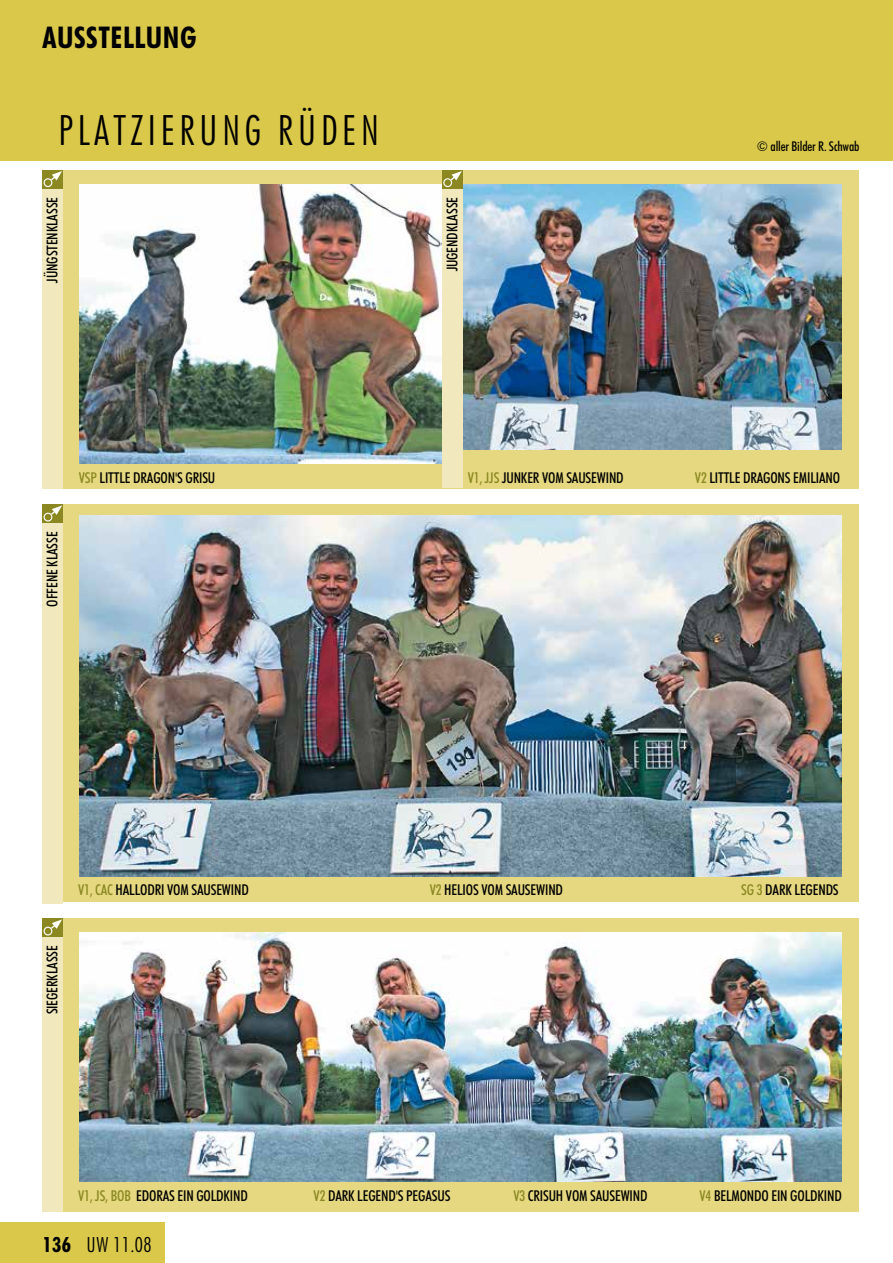
<style>
.page{position:relative;width:893px;height:1263px;background:#fff}
.page>*{position:absolute;margin:0;border:0;box-sizing:border-box;transform-origin:0 0}
.t1{font:300 42px "Futura BT Cond";letter-spacing:.1em;color:#000}
.t2{font:700 30px "Futura BT Cond";letter-spacing:.02em;color:#000}
.t3{font:300 21px "Futura BT Cond";color:#000}
.t4{font:500 15px "Futura BT Cond";letter-spacing:-.01em;color:#000}
.t5{font:500 13.5px "Futura BT Cond";letter-spacing:-.01em;color:#000}
.s1{color:#8b8822}
.s2{font-weight:700}
</style>
<div class="page">
<div style="left:0;top:0;width:893px;height:161px;background:#dac84a"></div>
<div style="left:0;top:1222px;width:164px;height:41px;background:#dac84a"></div>
<div style="left:43px;top:504px;width:816px;height:398px;background:#e5d880"></div>
<img style="left:79px;top:516px;width:763px;height:360px">
<div style="left:43px;top:170px;width:816px;height:318px;background:#e5d880"></div>
<div style="left:43px;top:919px;width:816px;height:293px;background:#e5d880"></div>
<img style="left:79px;top:185px;width:362px;height:278px">
<img style="left:463px;top:185px;width:379px;height:264px">
<img style="left:79px;top:932px;width:763px;height:249px">
<div style="left:43px;top:170px;width:20px;height:318px;background:#f1e9bd"></div>
<div style="left:43px;top:504px;width:20px;height:400px;background:#f1e9bd"></div>
<div style="left:43px;top:918px;width:20px;height:294px;background:#f1e9bd"></div>
<div style="left:43px;top:170px;width:20px;height:19px;background:#8b8822"></div>
<div style="left:44px;top:178px;width:8px;height:9px;border:1px solid #fff;border-radius:50%"></div>
<svg style="left:50px;top:171px;width:12px;height:11px"></svg>
<div style="left:43px;top:504px;width:20px;height:19px;background:#8b8822"></div>
<div style="left:44px;top:513px;width:8px;height:8px;border:1px solid #fff;border-radius:50%"></div>
<svg style="left:50px;top:505px;width:12px;height:11px"></svg>
<div style="left:43px;top:918px;width:20px;height:19px;background:#8b8822"></div>
<div style="left:44px;top:927px;width:8px;height:8px;border:1px solid #fff;border-radius:50%"></div>
<svg style="left:50px;top:919px;width:12px;height:11px"></svg>
<div style="left:442px;top:170px;width:21px;height:318px;background:#f1e9bd"></div>
<div style="left:442px;top:170px;width:21px;height:19px;background:#8b8822"></div>
<div style="left:443px;top:178px;width:9px;height:9px;border:1px solid #fff;border-radius:50%"></div>
<svg style="left:449px;top:171px;width:13px;height:11px"></svg>
<h2 class="t2" style="left:43px;top:19px;width:156px">AUSSTELLUNG</h2>
<h1 class="t1" style="left:58px;top:104px;width:322px">PLATZIERUNG RÜDEN</h1>
<p class="t4" style="left:43px;top:283px;width:87px;rotate:-90deg">JÜNGSTENKLASSE</p>
<p class="t4" style="left:443px;top:271px;width:76px;rotate:-90deg">JUGENDKLASSE</p>
<p class="t5" style="left:757px;top:138px;width:104px">© aller Bilder R. Schwab</p>
<p class="t4" style="left:43px;top:606px;width:77px;rotate:-90deg">OFFENE KLASSE</p>
<p class="t4" style="left:79px;top:469px;width:138px"><span class="s1">VSP</span> LITTLE DRAGON'S GRISU</p>
<p class="t4" style="left:468px;top:469px;width:157px"><span class="s1">V1, JJS</span> JUNKER VOM SAUSEWIND</p>
<p class="t4" style="left:695px;top:469px;width:147px"><span class="s1">V2</span> LITTLE DRAGONS EMILIANO</p>
<p class="t4" style="left:43px;top:1014px;width:70px;rotate:-90deg">SIEGERKLASSE</p>
<p class="t4" style="left:78px;top:881px;width:172px"><span class="s1">V1, CAC</span> HALLODRI VOM SAUSEWIND</p>
<p class="t4" style="left:430px;top:881px;width:135px"><span class="s1">V2</span> HELIOS VOM SAUSEWIND</p>
<p class="t4" style="left:741px;top:881px;width:99px"><span class="s1">SG 3</span> DARK LEGENDS</p>
<p class="t4" style="left:78px;top:1187px;width:171px"><span class="s1">V1, JS, BOB</span> EDORAS EIN GOLDKIND</p>
<p class="t4" style="left:314px;top:1187px;width:138px"><span class="s1">V2</span> DARK LEGEND'S PEGASUS</p>
<p class="t4" style="left:513px;top:1187px;width:136px"><span class="s1">V3</span> CRISUH VOM SAUSEWIND</p>
<p class="t4" style="left:700px;top:1187px;width:144px"><span class="s1">V4</span> BELMONDO EIN GOLDKIND</p>
<h3 class="t3" style="left:43px;top:1231px;width:111px"><span class="s2">136</span> UW 11.08</h3>
</div>
